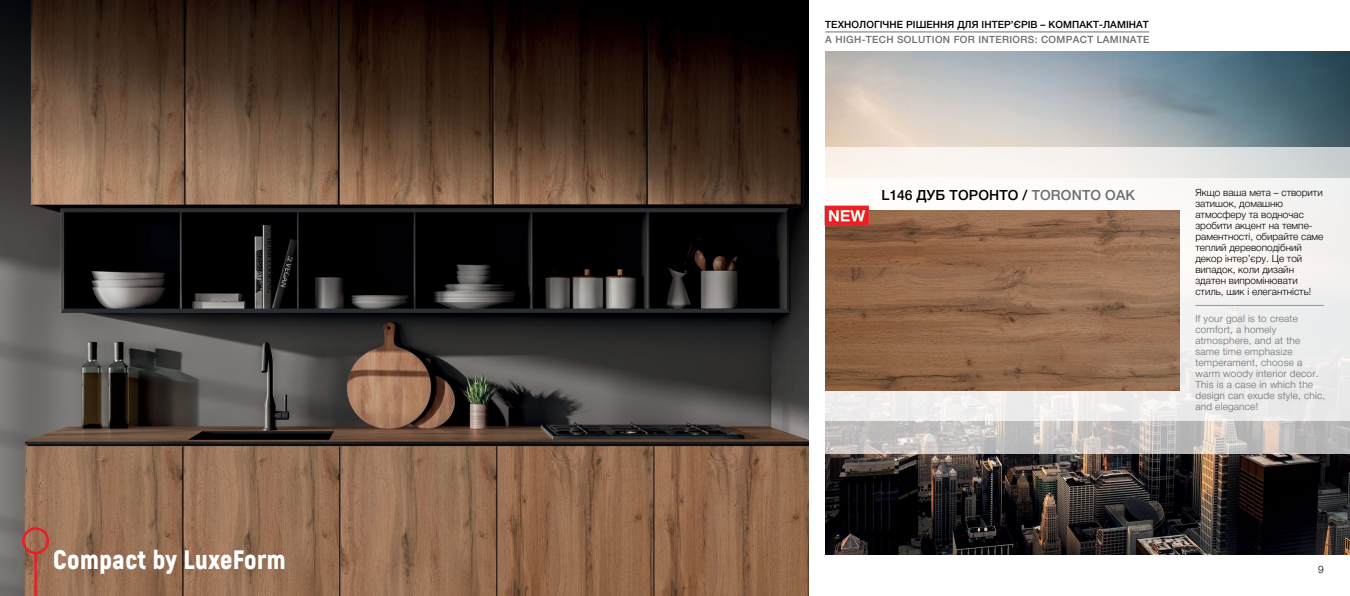
<style>
.page{position:relative;width:1350px;height:596px;background:#fff}
.page>*{position:absolute;margin:0;border:0;box-sizing:border-box;transform-origin:0 0}
.t1{font:900 26.6px "Akrobat";letter-spacing:.02em;color:#fff}
.t2{font:500 14px "Helvetica Neue Cyr";letter-spacing:.01em;color:#000}
.t3{font:300 10.2px "Helvetica Neue Cyr";color:#000}
.t4{font:300 10px/11px "Helvetica Neue Cyr";color:#000}
.t5{font:300 10px/11px "Helvetica Neue Cyr";letter-spacing:.02em;color:#6d6e71}
.t6{font:500 10px "Helvetica Neue Cyr";color:#000}
.t7{font:500 10px "Helvetica Neue Cyr";letter-spacing:.035em;color:#6d6e71}
.s1{color:#6d6e71}
</style>
<div class="page">
<img style="left:0;top:0;width:808px;height:595px">
<svg style="left:34px;top:554px;width:3px;height:41px"></svg>
<div style="left:22px;top:527px;width:27px;height:27px;border:2px solid #ed1d24;border-radius:50%"></div>
<img style="left:825px;top:51px;width:524px;height:503px">
<svg style="left:825px;top:147px;width:524px;height:307px"></svg>
<div style="left:825px;top:178px;width:524px;height:242px;background:#f3f2f0"></div>
<img style="left:825px;top:210px;width:354px;height:180px">
<img style="left:824px;top:205px;width:45px;height:20px">
<hr style="left:1195px;top:305px;width:128px;height:1px;background:#6d6e71">
<hr style="left:825px;top:31px;width:324px;height:1px;background:#6d6e71">
<h1 class="t1" style="left:53px;top:542px;width:234px">Соmpact by LuxeForm</h1>
<p class="t6" style="left:825px;top:19px;width:8px">ТЕХНОЛОГІЧНЕ</p>
<p class="t6" style="left:906px;top:19px;width:8px">РІШЕННЯ</p>
<p class="t6" style="left:957px;top:19px;width:8px">ДЛЯ</p>
<p class="t6" style="left:981px;top:19px;width:7px">ІНТЕР</p>
<p class="t6" style="left:1010px;top:19px;width:17px">’ЄРІВ</p>
<p class="t6" style="left:1040px;top:19px;width:17px">– КОМПАКТ</p>
<p class="t6" style="left:1099px;top:19px;width:12px">-ЛАМІНАТ</p>
<p class="t7" style="left:825px;top:34px;width:18px">A HIGH</p>
<p class="t7" style="left:861px;top:34px;width:12px">-TECH</p>
<p class="t7" style="left:897px;top:34px;width:15px">SOLUTION</p>
<p class="t7" style="left:953px;top:34px;width:32px">FOR INTERIOR</p>
<p class="t7" style="left:1027px;top:34px;width:117px">S: CO MPACT LAMINATE</p>
<h2 class="t2" style="left:881px;top:187px;width:255px">L146 ДУБ ТОРОНТО / <span class="s1">TORONTO OAK</span></h2>
<p class="t4" style="left:1195px;top:187px;width:130px">Якщо ваша мета – створити затишок, домашню атмосферу та водночас зробити акцент на темпе&shy;раментності, обирайте саме теплий деревоподібний декор інтер’єру. Це той випадок, коли дизайн здатен випромінювати стиль, шик і елегантність!</p>
<p class="t5" style="left:1195px;top:312px;width:131px">If your goal is to create comfort, a homely atmosphere, and at the same time emphasize temperament, choose a warm woody interior decor.<br>This is a case in which the design can exude style, chic, and elegance!</p>
<p class="t3" style="left:1318px;top:563px;width:7px">9</p>
</div>
